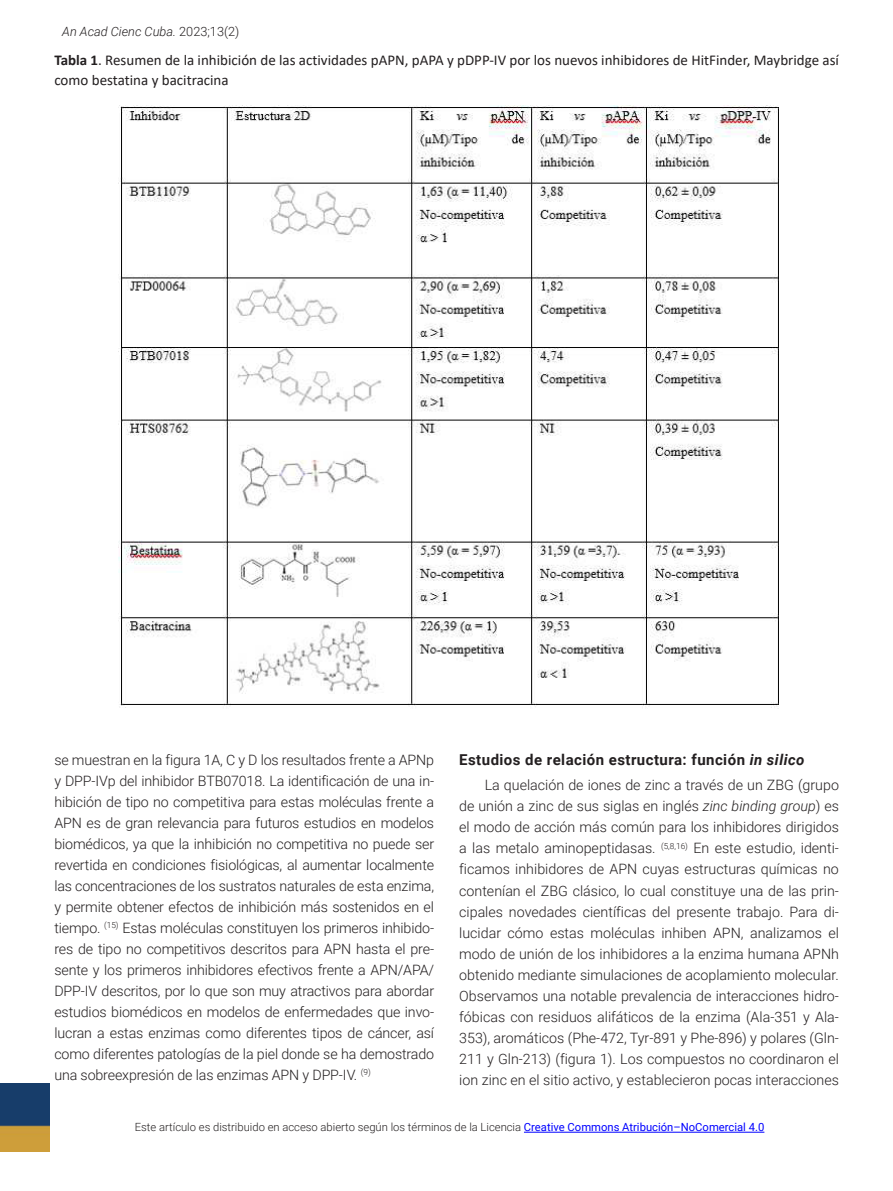
<style>
.page{position:relative;width:893px;height:1191px;background:#fff}
.page>*{position:absolute;margin:0;border:0;box-sizing:border-box;transform-origin:0 0}
.Tabla_Título{font:15px/19.5px "Calibri";color:#231f20}
.Val_3{font:700 15px "Roboto";letter-spacing:.03em;color:#231f20}
.Texto_Normal{font:300 14.25px/21px "Roboto";letter-spacing:-.01em;color:#231f20;text-align:justify}
.t1{font:italic 300 12.75px "Roboto";color:#231f20}
.t2{font:300 11.25px "Roboto";color:#231f20}
.s1{font-style:normal}
.s2{font-weight:700}
.s3{font-style:italic}
.s4{font-weight:400;color:#00f}
</style>
<div class="page">
<img style="left:0;top:1083px;width:49px;height:68px">
<hr style="left:524px;top:1132px;width:240px;height:1px;background:#00f">
<img style="left:119px;top:106px;width:660px;height:602px">
<p class="t1" style="left:62px;top:22px;width:179px">An Acad Cienc Cuba. <span class="s1">2023;13(2)</span></p>
<p class="Tabla_Título" style="left:54px;top:50px;width:786px"><span class="s2">Tabla 1</span>. Resumen de la inhibición de las actividades pAPN, pAPA y pDPP-IV por los nuevos inhibidores de HitFinder, Maybridge así como bestatina y bacitracina</p>
<p class="Texto_Normal" style="left:54px;top:748px;width:381px">se muestran en la figura 1A, C y D los resultados frente a APNp y DPP-IVp del inhibidor BTB07018. La identificación de una in&shy;hibición de tipo no competitiva para estas moléculas frente a APN es de gran relevancia para futuros estudios en modelos biomédicos, ya que la inhibición no competitiva no puede ser revertida en condiciones fisiológicas, al aumentar localmente las concentraciones de los sustratos naturales de esta enzima, y permite obtener efectos de inhibición más sostenidos en el tiempo. <sup>(15)</sup> Estas moléculas constituyen los primeros inhibido&shy;res de tipo no competitivos descritos para APN hasta el pre&shy;sente y los primeros inhibidores efectivos frente a APN/APA/ DPP-IV descritos, por lo que son muy atractivos para abordar estudios biomédicos en modelos de enfermedades que invo&shy;lucran a estas enzimas como diferentes tipos de cáncer, así como diferentes patologías de la piel donde se ha demostrado una sobreexpresión de las enzimas APN y DPP-IV. <sup>(9)</sup></p>
<p class="Val_3" style="left:459px;top:749px;width:347px">Estudios de relación estructura: función <span class="s3">in silico</span></p>
<p class="Texto_Normal" style="left:459px;top:774px;width:381px;text-indent:26px">La quelación de iones de zinc a través de un ZBG (grupo de unión a zinc de sus siglas en inglés <span class="s3">zinc binding group</span>) es el modo de acción más común para los inhibidores dirigidos a las metalo aminopeptidasas. <sup>(5,8,16)</sup> En este estudio, identi&shy;ficamos inhibidores de APN cuyas estructuras químicas no contenían el ZBG clásico, lo cual constituye una de las prin&shy;cipales novedades científicas del presente trabajo. Para di&shy;lucidar cómo estas moléculas inhiben APN, analizamos el modo de unión de los inhibidores a la enzima humana APNh obtenido mediante simulaciones de acoplamiento molecular.<br>Observamos una notable prevalencia de interacciones hidro&shy;fóbicas con residuos alifáticos de la enzima (Ala-351 y Ala-353), aromáticos (Phe-472, Tyr-891 y Phe-896) y polares (Gln-211 y Gln-213) (figura 1). Los compuestos no coordinaron el ion zinc en el sitio activo, y establecieron pocas interacciones</p>
<p class="t2" style="left:135px;top:1119px;width:631px">Este artículo es distribuido en acceso abierto según los términos de la Licencia <span class="s4">Creative Commons Atribución–NoComercial 4.0</span></p>
</div>
